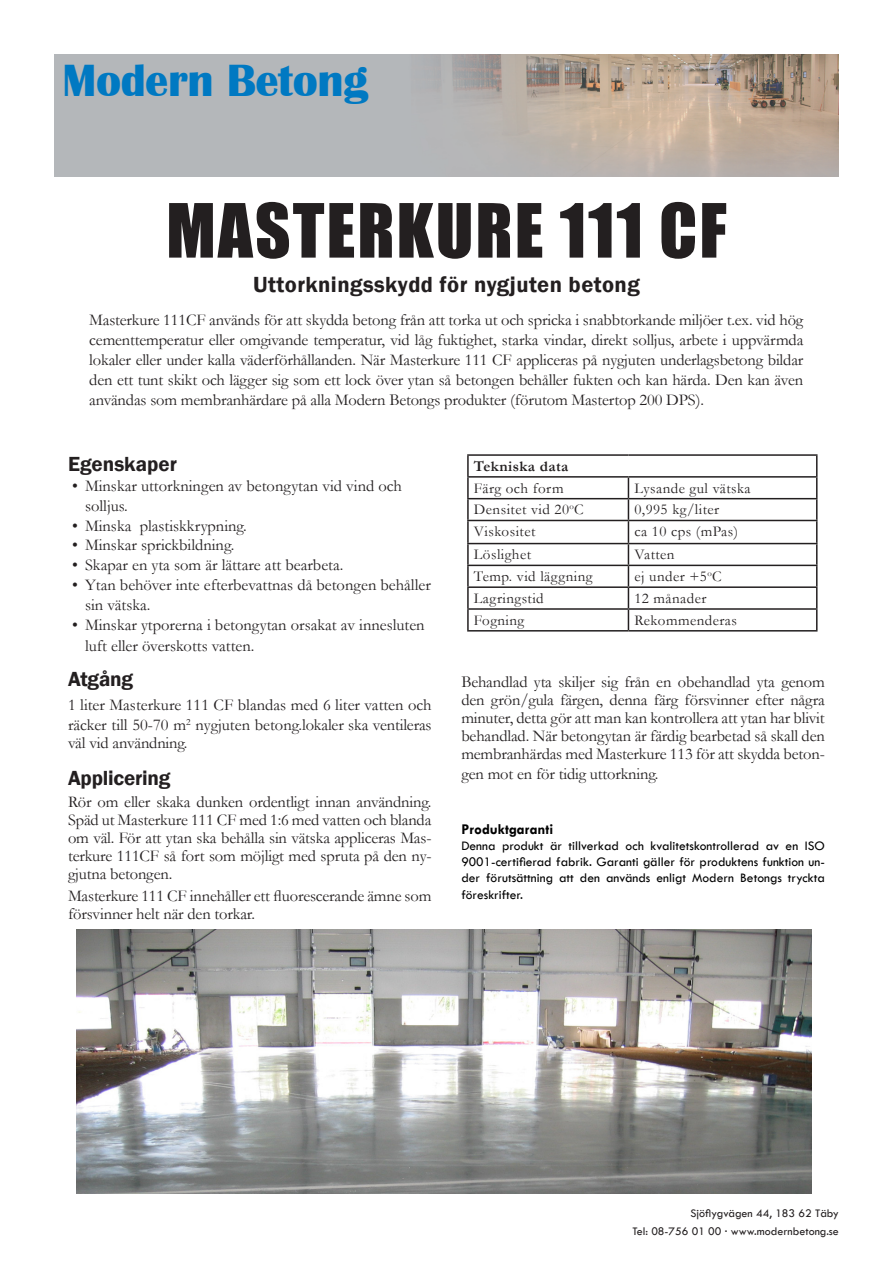
<style>
.page{position:relative;width:893px;height:1263px;background:#fff}
.page>*{position:absolute;margin:0;border:0;box-sizing:border-box;transform-origin:0 0}
.t1{font:69px "Impact";letter-spacing:.03em;color:#231f20}
.t2{font:700 46.5px "Britannic";letter-spacing:-.01em;color:#0079c2}
.t3{font:600 22.5px "Franklin Gothic";letter-spacing:.02em;color:#231f20}
.t4{font:600 21px "Franklin Gothic";letter-spacing:-.01em;color:#231f20}
.t5{font:16.5px/18px "Garamond";color:#231f20}
.t6{font:15px "Garamond";letter-spacing:.03em;color:#231f20}
.t7{font:700 15px "Tw Cen";color:#000}
.t8{font:700 15px "Garamond";letter-spacing:.03em;color:#231f20}
.t9{font:13.5px/16.2px "Tw Cen";color:#000;text-align:justify}
.t10{font:12px "Tw Cen";color:#231f20}
</style>
<div class="page">
<img style="left:54px;top:54px;width:785px;height:122px">
<hr style="left:467px;top:454px;width:161px;height:2px;background:#231f20">
<hr style="left:467px;top:456px;width:2px;height:20px;background:#231f20">
<hr style="left:628px;top:454px;width:189px;height:2px;background:#231f20">
<hr style="left:467px;top:476px;width:161px;height:2px;background:#231f20">
<hr style="left:467px;top:478px;width:2px;height:20px;background:#231f20">
<hr style="left:628px;top:476px;width:189px;height:2px;background:#231f20">
<hr style="left:467px;top:498px;width:161px;height:1px;background:#231f20">
<hr style="left:467px;top:499px;width:2px;height:21px;background:#231f20">
<hr style="left:628px;top:498px;width:189px;height:1px;background:#231f20">
<hr style="left:467px;top:520px;width:161px;height:1px;background:#231f20">
<hr style="left:467px;top:521px;width:2px;height:22px;background:#231f20">
<hr style="left:628px;top:520px;width:189px;height:1px;background:#231f20">
<hr style="left:467px;top:543px;width:161px;height:1px;background:#231f20">
<hr style="left:467px;top:544px;width:2px;height:21px;background:#231f20">
<hr style="left:628px;top:543px;width:189px;height:1px;background:#231f20">
<hr style="left:467px;top:565px;width:161px;height:1px;background:#231f20">
<hr style="left:467px;top:566px;width:2px;height:20px;background:#231f20">
<hr style="left:628px;top:565px;width:189px;height:1px;background:#231f20">
<hr style="left:467px;top:586px;width:161px;height:2px;background:#231f20">
<hr style="left:467px;top:588px;width:2px;height:20px;background:#231f20">
<hr style="left:628px;top:586px;width:189px;height:2px;background:#231f20">
<hr style="left:467px;top:608px;width:161px;height:2px;background:#231f20">
<hr style="left:467px;top:610px;width:2px;height:20px;background:#231f20">
<hr style="left:628px;top:608px;width:189px;height:2px;background:#231f20">
<svg style="left:628px;top:478px;width:1px;height:152px"></svg>
<svg style="left:816px;top:456px;width:1px;height:174px"></svg>
<hr style="left:467px;top:630px;width:161px;height:1px;background:#231f20">
<hr style="left:628px;top:630px;width:189px;height:1px;background:#231f20">
<img style="left:77px;top:929px;width:734px;height:264px">
<p class="t2" style="left:62px;top:54px;width:307px">Modern Betong</p>
<p class="t1" style="left:166px;top:177px;width:562px">MASTERKURE 111 CF</p>
<p class="t3" style="left:253px;top:270px;width:388px">Uttorkningsskydd för nygjuten betong</p>
<p class="t5" style="left:89px;top:310px;width:716px;line-height:19.8px;text-align:justify">Masterkure 111CF används för att skydda betong från att torka ut och spricka i snabbtorkande miljöer t.ex. vid hög cementtemperatur eller omgivande temperatur, vid låg fuktighet, starka vindar, direkt solljus, arbete i uppvärmda lokaler eller under kalla väderförhållanden. När Masterkure 111 CF appliceras på nygjuten underlagsbetong bildar den ett tunt skikt och lägger sig som ett lock över ytan så betongen behåller fukten och kan härda. Den kan även användas som membranhärdare på alla Modern Betongs produkter (förutom Mastertop 200 DPS).</p>
<p class="t4" style="left:68px;top:451px;width:110px">Egenskaper</p>
<p class="t5" style="left:85px;top:475px;width:318px;line-height:19.8px;text-indent:-13px">• Minskar uttorkningen av betongytan vid vind och solljus.</p>
<p class="t5" style="left:72px;top:516px;width:176px">• Minska plastiskkrypning.</p>
<p class="t5" style="left:72px;top:536px;width:164px">• Minskar sprickbildning.</p>
<p class="t5" style="left:72px;top:555px;width:273px">• Skapar en yta som är lättare att bearbeta.</p>
<p class="t5" style="left:85px;top:574px;width:347px;line-height:19.8px;text-indent:-13px">• Ytan behöver inte efterbevattnas då betongen behåller sin vätska.</p>
<p class="t5" style="left:85px;top:613px;width:341px;line-height:21.6px;text-indent:-13px">• Minskar ytporerna i betongytan orsakat av innesluten luft eller överskotts vatten.</p>
<p class="t4" style="left:68px;top:666px;width:67px">Atgång</p>
<p class="t5" style="left:68px;top:695px;width:365px;line-height:19.8px">1 liter Masterkure 111 CF blandas med 6 liter vatten och räcker till 50-70 m<sup>2</sup> nygjuten betong.lokaler ska ventileras</p>
<p class="t5" style="left:68px;top:733px;width:121px">väl vid användning.</p>
<p class="t4" style="left:68px;top:765px;width:104px">Applicering</p>
<p class="t5" style="left:68px;top:792px;width:365px;text-align:justify">Rör om eller skaka dunken ordentligt innan användning.<br>Späd ut Masterkure 111 CF med 1:6 med vatten och blanda om väl. För att ytan ska behålla sin vätska appliceras Mas&shy;terkure 111CF så fort som möjligt med spruta på den ny&shy;gjutna betongen.</p>
<p class="t5" style="left:68px;top:886px;width:365px">Masterkure 111 CF innehåller ett fluorescerande ämne som försvinner helt när den torkar.</p>
<p class="t8" style="left:474px;top:456px;width:96px">Tekniska data</p>
<p class="t6" style="left:474px;top:478px;width:91px">Färg och form</p>
<p class="t6" style="left:634px;top:478px;width:118px">Lysande gul vätska</p>
<p class="t6" style="left:474px;top:500px;width:111px">Densitet vid 20<sup>o</sup>C</p>
<p class="t6" style="left:634px;top:500px;width:86px">0,995 kg/liter</p>
<p class="t6" style="left:474px;top:521px;width:63px">Viskositet</p>
<p class="t6" style="left:634px;top:521px;width:105px">ca 10 cps (mPas)</p>
<p class="t6" style="left:474px;top:545px;width:59px">Löslighet</p>
<p class="t6" style="left:634px;top:545px;width:42px">Vatten</p>
<p class="t6" style="left:474px;top:566px;width:120px">Temp. vid läggning</p>
<p class="t6" style="left:634px;top:566px;width:89px">ej under +5<sup>o</sup>C</p>
<p class="t6" style="left:474px;top:588px;width:71px">Lagringstid</p>
<p class="t6" style="left:634px;top:588px;width:74px">12 månader</p>
<p class="t6" style="left:474px;top:610px;width:52px">Fogning</p>
<p class="t6" style="left:634px;top:610px;width:104px">Rekommenderas</p>
<p class="t5" style="left:461px;top:673px;width:365px;text-align:justify">Behandlad yta skiljer sig från en obehandlad yta genom den grön/gula färgen, denna färg försvinner efter några minuter, detta gör att man kan kontrollera att ytan har blivit behandlad. När betongytan är färdig bearbetad så skall den membranhärdas med Masterkure 113 för att skydda beton-</p>
<p class="t5" style="left:461px;top:764px;width:199px">gen mot en för tidig uttorkning.</p>
<p class="t7" style="left:461px;top:820px;width:93px">Produktgaranti</p>
<p class="t9" style="left:461px;top:837px;width:365px">Denna produkt är tillverkad och kvalitetskontrollerad av en ISO 9001-certifierad fabrik. Garanti gäller för produktens funktion un&shy;der förutsättning att den används enligt Modern Betongs tryckta föreskrifter.</p>
<p class="t10" style="left:691px;top:1206px;width:150px">Sjöflygvägen 44, 183 62 Täby</p>
<p class="t10" style="left:632px;top:1224px;width:208px">Tel: 08-756 01 00 · www.modernbetong.se</p>
</div>
